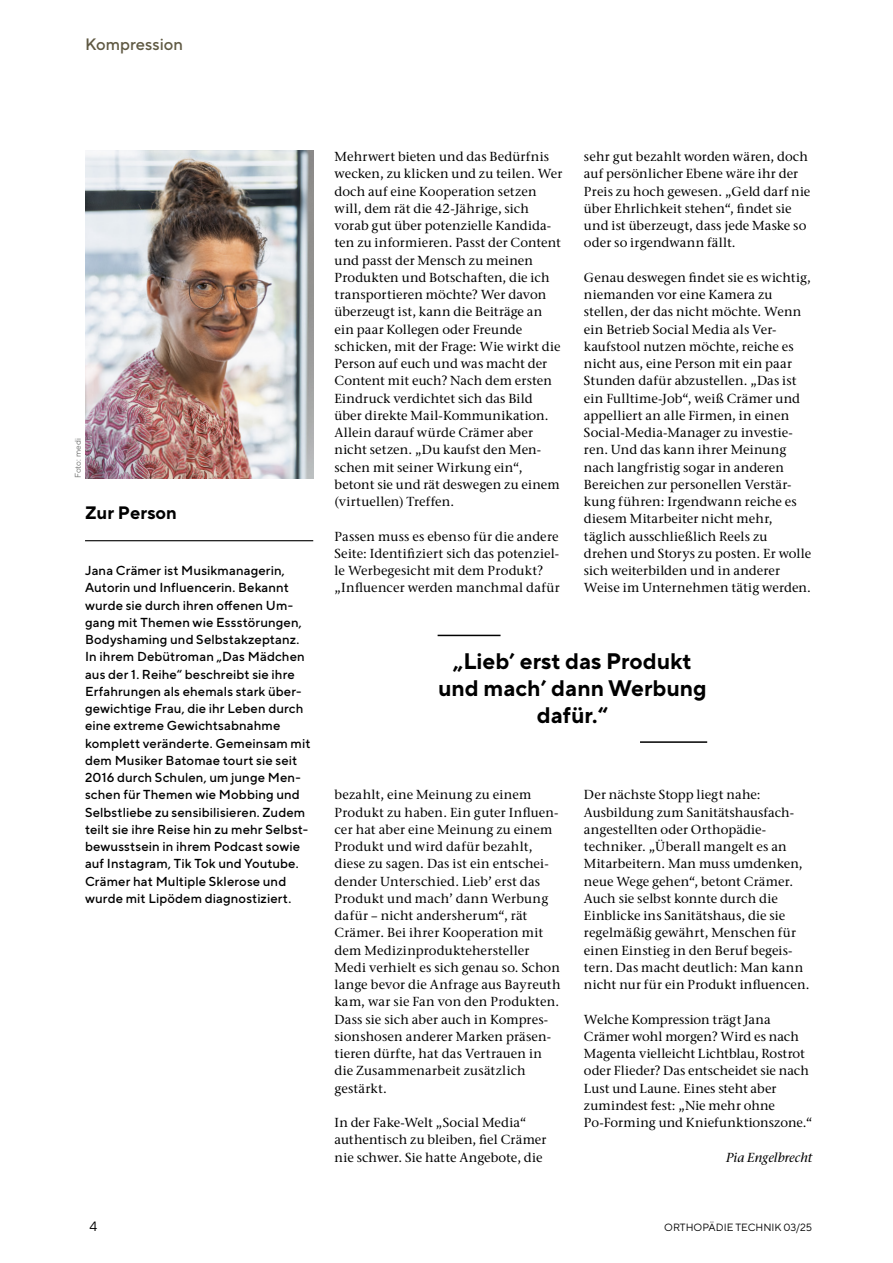
<style>
.page{position:relative;width:893px;height:1263px;background:#fff}
.page>*{position:absolute;margin:0;border:0;box-sizing:border-box;transform-origin:0 0}
.Zitate{font:700 22.5px/27px "TT Norms Pro";color:#000;text-align:center}
.Headline_Zur_Pwrson{font:700 18px "TT Norms Pro";color:#000}
.t1{font:500 16.5px "TT Norms Pro";letter-spacing:.005em;color:#5f5943}
.t2{font:13.5px "TT Norms Pro";color:#000}
.Lauftext_ohne_Einzug{font:500 13.05px/17.2px "Stone Ser ITC Std";letter-spacing:.01em;color:#000}
.Bodytext_zur_Pwerson{font:500 13.05px/17.2px "TT Norms Pro";letter-spacing:.01em;color:#000}
.Autor{font:italic 500 13.05px "Stone Ser ITC Std";color:#000}
.t3{font:10.5px "TT Norms Pro";color:#000}
.Fotocredit{font:8.25px "TT Norms Pro";color:#6f706f}
</style>
<div class="page">
<img style="left:85px;top:151px;width:228px;height:327px">
<hr style="left:85px;top:540px;width:228px;height:1px;background:#000">
<hr style="left:438px;top:635px;width:63px;height:1px;background:#000">
<hr style="left:640px;top:741px;width:67px;height:2px;background:#000">
<p class="t1" style="left:85px;top:33px;width:100px">Kompression</p>
<p class="Fotocredit" style="left:73px;top:478px;width:42px;rotate:-90deg">Foto: medi</p>
<p class="Headline_Zur_Pwrson" style="left:85px;top:501px;width:93px">Zur Person</p>
<p class="Bodytext_zur_Pwerson" style="left:85px;top:561px;width:227px">Jana Crämer ist Musikmanagerin, Autorin und Influencerin. Bekannt wurde sie durch ihren offenen Um&shy;gang mit Themen wie Essstörungen, Bodyshaming und Selbstakzeptanz.<br>In ihrem Debütroman „Das Mädchen aus der 1. Reihe“ beschreibt sie ihre Erfahrungen als ehemals stark über&shy;gewichtige Frau, die ihr Leben durch eine extreme Gewichtsabnahme komplett veränderte. Gemeinsam mit dem Musiker Batomae tourt sie seit 2016 durch Schulen, um junge Men&shy;schen für Themen wie Mobbing und Selbstliebe zu sensibilisieren. Zudem teilt sie ihre Reise hin zu mehr Selbst&shy;bewusstsein in ihrem Podcast sowie auf Instagram, Tik Tok und Youtube.<br>Crämer hat Multiple Sklerose und wurde mit Lipödem diagnostiziert.</p>
<p class="Lauftext_ohne_Einzug" style="left:334px;top:148px;width:230px">Mehrwert bieten und das Bedürfnis wecken, zu klicken und zu teilen. Wer doch auf eine Kooperation setzen will, dem rät die 42-Jährige, sich vorab gut über potenzielle Kandida&shy;ten zu informieren. Passt der Content und passt der Mensch zu meinen Produkten und Botschaften, die ich transportieren möchte? Wer davon überzeugt ist, kann die Beiträge an ein paar Kollegen oder Freunde schicken, mit der Frage: Wie wirkt die Person auf euch und was macht der Content mit euch? Nach dem ersten Eindruck verdichtet sich das Bild über direkte Mail-Kommunikation.<br>Allein darauf würde Crämer aber nicht setzen. „Du kaufst den Men&shy;schen mit seiner Wirkung ein“, betont sie und rät deswegen zu einem (virtuellen) Treffen.</p>
<p class="Lauftext_ohne_Einzug" style="left:334px;top:527px;width:227px">Passen muss es ebenso für die andere Seite: Identifiziert sich das potenziel&shy;le Werbegesicht mit dem Produkt? „Influencer werden manchmal dafür</p>
<p class="Lauftext_ohne_Einzug" style="left:584px;top:148px;width:228px">sehr gut bezahlt worden wären, doch auf persönlicher Ebene wäre ihr der Preis zu hoch gewesen. „Geld darf nie über Ehrlichkeit stehen“, findet sie und ist überzeugt, dass jede Maske so oder so irgendwann fällt.</p>
<p class="Lauftext_ohne_Einzug" style="left:584px;top:269px;width:229px">Genau deswegen findet sie es wichtig, niemanden vor eine Kamera zu stellen, der das nicht möchte. Wenn ein Betrieb Social Media als Ver&shy;kaufstool nutzen möchte, reiche es nicht aus, eine Person mit ein paar Stunden dafür abzustellen. „Das ist ein Fulltime-Job“, weiß Crämer und appelliert an alle Firmen, in einen Social-Media-Manager zu investie&shy;ren. Und das kann ihrer Meinung nach langfristig sogar in anderen Bereichen zur personellen Verstär&shy;kung führen: Irgendwann reiche es diesem Mitarbeiter nicht mehr, täglich ausschließlich Reels zu drehen und Storys zu posten. Er wolle sich weiterbilden und in anderer Weise im Unternehmen tätig werden.</p>
<p class="Zitate" style="left:438px;top:647px;width:270px">„Lieb’ erst das Produkt und mach’ dann Werbung dafür.“</p>
<p class="Lauftext_ohne_Einzug" style="left:334px;top:786px;width:228px">bezahlt, eine Meinung zu einem<br>Produkt zu haben. Ein guter Influen&shy;cer hat aber eine Meinung zu einem<br>Produkt und wird dafür bezahlt, diese zu sagen. Das ist ein entschei&shy;dender Unterschied. Lieb’ erst das<br>Produkt und mach’ dann Werbung dafür – nicht andersherum“, rät<br>Crämer. Bei ihrer Kooperation mit dem Medizinproduktehersteller<br>Medi verhielt es sich genau so. Schon lange bevor die Anfrage aus Bayreuth kam, war sie Fan von den Produkten.<br>Dass sie sich aber auch in Kompres&shy;sionshosen anderer Marken präsen&shy;tieren dürfte, hat das Vertrauen in die Zusammenarbeit zusätzlich gestärkt.</p>
<p class="Lauftext_ohne_Einzug" style="left:334px;top:1114px;width:214px">In der Fake-Welt „Social Media“ authentisch zu bleiben, fiel Crämer nie schwer. Sie hatte Angebote, die</p>
<p class="Lauftext_ohne_Einzug" style="left:584px;top:786px;width:227px">Der nächste Stopp liegt nahe:<br>Ausbildung zum Sanitätshausfach&shy;angestellten oder Orthopädie&shy;techniker. „Überall mangelt es an Mitarbeitern. Man muss umdenken, neue Wege gehen“, betont Crämer.<br>Auch sie selbst konnte durch die Einblicke ins Sanitätshaus, die sie regelmäßig gewährt, Menschen für einen Einstieg in den Beruf begeis&shy;tern. Das macht deutlich: Man kann nicht nur für ein Produkt influencen.</p>
<p class="Lauftext_ohne_Einzug" style="left:584px;top:1010px;width:230px">Welche Kompression trägt Jana Crämer wohl morgen? Wird es nach Magenta vielleicht Lichtblau, Rostrot oder Flieder? Das entscheidet sie nach Lust und Laune. Eines steht aber zumindest fest: „Nie mehr ohne Po-Forming und Kniefunktionszone.“</p>
<p class="Autor" style="left:726px;top:1149px;width:88px">Pia Engelbrecht</p>
<p class="t2" style="left:90px;top:1217px;width:9px">4</p>
<p class="t3" style="left:664px;top:1220px;width:149px">ORTHOPÄDIE TECHNIK 03/25</p>
</div>
